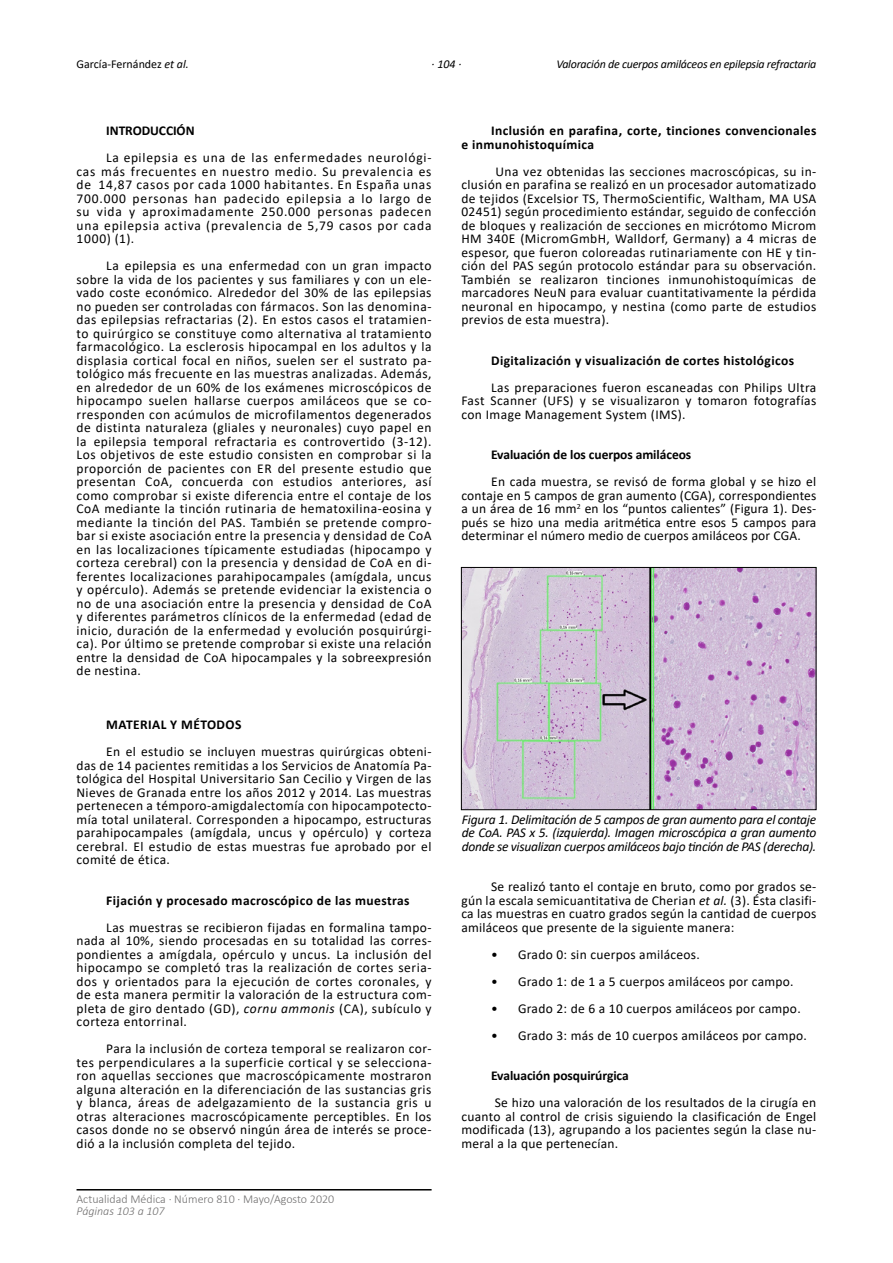
<style>
.page{position:relative;width:893px;height:1263px;background:#fff}
.page>*{position:absolute;margin:0;border:0;box-sizing:border-box;transform-origin:0 0}
.original-01{font:13.5px/13.5px "Calibri";letter-spacing:.02em;color:#000;text-align:justify}
.Pie_de_foto{font:italic 13.5px/13.5px "Calibri";letter-spacing:-.02em;color:#000;text-align:justify}
.Apartados_-_2{font:700 13.5px/13.5px "Calibri";letter-spacing:.03em;color:#000}
.Apartados_-_2-2{font:700 13.5px "Calibri";letter-spacing:-.005em;color:#000}
.Apartados{font:700 13.5px "Calibri";letter-spacing:.03em;color:#000}
.Apartados-2{font:700 13.5px "Calibri";color:#000}
.t1{font:italic 12px "Calibri";letter-spacing:-.02em;color:#000}
.t2{font:300 12px "Calibri";color:#706f6f}
.t3{font:12px "Calibri";color:#000}
.t4{font:italic 300 12px "Calibri";color:#706f6f}
.s1{font-style:italic}
</style>
<div class="page">
<hr style="left:77px;top:1189px;width:355px;height:1px;background:#000">
<img style="left:463px;top:569px;width:351px;height:239px">
<div style="left:461px;top:567px;width:355px;height:243px;border:1px solid #000"></div>
<p class="t3" style="left:77px;top:55px;width:114px">García-Fernández <span class="s1">et al.</span></p>
<p class="t1" style="left:432px;top:55px;width:31px">· 104 ·</p>
<p class="t1" style="left:556px;top:56px;width:261px">Valoración de cuerpos amiláceos en epilepsia refractaria</p>
<p class="Apartados-2" style="left:106px;top:121px;width:90px">INTRODUCCIÓN</p>
<p class="original-01" style="left:77px;top:150px;width:357px;text-indent:30px">La epilepsia es una de las enfermedades neurológi&shy;cas más frecuentes en nuestro medio. Su prevalencia es de 14,87 casos por cada 1000 habitantes. En España unas 700.000 personas han padecido epilepsia a lo largo de su vida y aproximadamente 250.000 personas padecen una epilepsia activa (prevalencia de 5,79 casos por cada 1000) (1).</p>
<p class="original-01" style="left:77px;top:258px;width:357px;text-indent:30px">La epilepsia es una enfermedad con un gran impacto sobre la vida de los pacientes y sus familiares y con un ele&shy;vado coste económico. Alrededor del 30% de las epilepsias no pueden ser controladas con fármacos. Son las denomina&shy;das epilepsias refractarias (2). En estos casos el tratamien&shy;to quirúrgico se constituye como alternativa al tratamiento farmacológico. La esclerosis hipocampal en los adultos y la displasia cortical focal en niños, suelen ser el sustrato pa&shy;tológico más frecuente en las muestras analizadas. Además, en alrededor de un 60% de los exámenes microscópicos de hipocampo suelen hallarse cuerpos amiláceos que se co&shy;rresponden con acúmulos de microfilamentos degenerados de distinta naturaleza (gliales y neuronales) cuyo papel en la epilepsia temporal refractaria es controvertido (3-12).<br>Los objetivos de este estudio consisten en comprobar si la proporción de pacientes con ER del presente estudio que presentan CoA, concuerda con estudios anteriores, así como comprobar si existe diferencia entre el contaje de los CoA mediante la tinción rutinaria de hematoxilina-eosina y mediante la tinción del PAS. También se pretende compro&shy;bar si existe asociación entre la presencia y densidad de CoA en las localizaciones típicamente estudiadas (hipocampo y corteza cerebral) con la presencia y densidad de CoA en di&shy;ferentes localizaciones parahipocampales (amígdala, uncus y opérculo). Además se pretende evidenciar la existencia o no de una asociación entre la presencia y densidad de CoA y diferentes parámetros clínicos de la enfermedad (edad de inicio, duración de la enfermedad y evolución posquirúrgi&shy;ca). Por último se pretende comprobar si existe una relación entre la densidad de CoA hipocampales y la sobreexpresión de nestina.</p>
<p class="Apartados" style="left:106px;top:715px;width:137px">MATERIAL Y MÉTODOS</p>
<p class="original-01" style="left:77px;top:744px;width:357px;text-indent:30px">En el estudio se incluyen muestras quirúrgicas obteni&shy;das de 14 pacientes remitidas a los Servicios de Anatomía Pa&shy;tológica del Hospital Universitario San Cecilio y Virgen de las Nieves de Granada entre los años 2012 y 2014. Las muestras pertenecen a témporo-amigdalectomía con hipocampotecto&shy;mía total unilateral. Corresponden a hipocampo, estructuras parahipocampales (amígdala, uncus y opérculo) y corteza cerebral. El estudio de estas muestras fue aprobado por el comité de ética.</p>
<p class="Apartados_-_2" style="left:106px;top:893px;width:305px">Fijación y procesado macroscópico de las muestras</p>
<p class="original-01" style="left:77px;top:920px;width:357px;text-indent:30px">Las muestras se recibieron fijadas en formalina tampo&shy;nada al 10%, siendo procesadas en su totalidad las corres&shy;pondientes a amígdala, opérculo y uncus. La inclusión del hipocampo se completó tras la realización de cortes seria&shy;dos y orientados para la ejecución de cortes coronales, y de esta manera permitir la valoración de la estructura com&shy;pleta de giro dentado (GD), <span class="s1">cornu ammonis</span> (CA), subículo y corteza entorrinal.</p>
<p class="original-01" style="left:77px;top:1041px;width:357px;text-indent:30px">Para la inclusión de corteza temporal se realizaron cor&shy;tes perpendiculares a la superficie cortical y se selecciona&shy;ron aquellas secciones que macroscópicamente mostraron alguna alteración en la diferenciación de las sustancias gris y blanca, áreas de adelgazamiento de la sustancia gris u otras alteraciones macroscópicamente perceptibles. En los casos donde no se observó ningún área de interés se proce&shy;dió a la inclusión completa del tejido.</p>
<p class="t2" style="left:77px;top:1191px;width:259px">Actualidad Médica · Número 810 · Mayo/Agosto 2020</p>
<p class="t4" style="left:77px;top:1203px;width:90px">Páginas 103 a 107</p>
<p class="Apartados_-_2" style="left:461px;top:124px;width:357px;text-indent:30px">Inclusión en parafina, corte, tinciones convencionales e inmunohistoquímica</p>
<p class="original-01" style="left:461px;top:164px;width:357px;text-indent:34px">Una vez obtenidas las secciones macroscópicas, su in&shy;clusión en parafina se realizó en un procesador automatizado de tejidos (Excelsior TS, ThermoScientific, Waltham, MA USA 02451) según procedimiento estándar, seguido de confección de bloques y realización de secciones en micrótomo Microm HM 340E (MicromGmbH, Walldorf, Germany) a 4 micras de espesor, que fueron coloreadas rutinariamente con HE y tin&shy;ción del PAS según protocolo estándar para su observación.<br>También se realizaron tinciones inmunohistoquímicas de marcadores NeuN para evaluar cuantitativamente la pérdida neuronal en hipocampo, y nestina (como parte de estudios previos de esta muestra).</p>
<p class="Apartados_-_2" style="left:491px;top:353px;width:304px">Digitalización y visualización de cortes histológicos</p>
<p class="original-01" style="left:461px;top:380px;width:356px;text-indent:30px">Las preparaciones fueron escaneadas con Philips Ultra Fast Scanner (UFS) y se visualizaron y tomaron fotografías con Image Management System (IMS).</p>
<p class="Apartados_-_2-2" style="left:491px;top:445px;width:202px">Evaluación de los cuerpos amiláceos</p>
<p class="original-01" style="left:461px;top:474px;width:357px;text-indent:30px">En cada muestra, se revisó de forma global y se hizo el contaje en 5 campos de gran aumento (CGA), correspondientes a un área de 16 mm<sup>2</sup> en los “puntos calientes” (Figura 1). Des&shy;pués se hizo una media aritmética entre esos 5 campos para determinar el número medio de cuerpos amiláceos por CGA.</p>
<p class="Pie_de_foto" style="left:462px;top:812px;width:356px">Figura 1. Delimitación de 5 campos de gran aumento para el contaje de CoA. PAS x 5. (izquierda). Imagen microscópica a gran aumento donde se visualizan cuerpos amiláceos bajo tinción de PAS (derecha).</p>
<p class="original-01" style="left:461px;top:879px;width:357px;text-indent:30px">Se realizó tanto el contaje en bruto, como por grados se&shy;gún la escala semicuantitativa de Cherian <span class="s1">et al.</span> (3). Ésta clasifi&shy;ca las muestras en cuatro grados según la cantidad de cuerpos amiláceos que presente de la siguiente manera:</p>
<p class="original-01" style="left:491px;top:947px;width:210px">• Grado 0: sin cuerpos amiláceos.</p>
<p class="original-01" style="left:491px;top:974px;width:304px">• Grado 1: de 1 a 5 cuerpos amiláceos por campo.</p>
<p class="original-01" style="left:491px;top:1001px;width:311px">• Grado 2: de 6 a 10 cuerpos amiláceos por campo.</p>
<p class="original-01" style="left:491px;top:1028px;width:317px">• Grado 3: más de 10 cuerpos amiláceos por campo.</p>
<p class="Apartados_-_2-2" style="left:491px;top:1066px;width:139px">Evaluación posquirúrgica</p>
<p class="original-01" style="left:461px;top:1095px;width:357px;text-indent:33px">Se hizo una valoración de los resultados de la cirugía en cuanto al control de crisis siguiendo la clasificación de Engel modificada (13), agrupando a los pacientes según la clase nu&shy;meral a la que pertenecían.</p>
</div>
